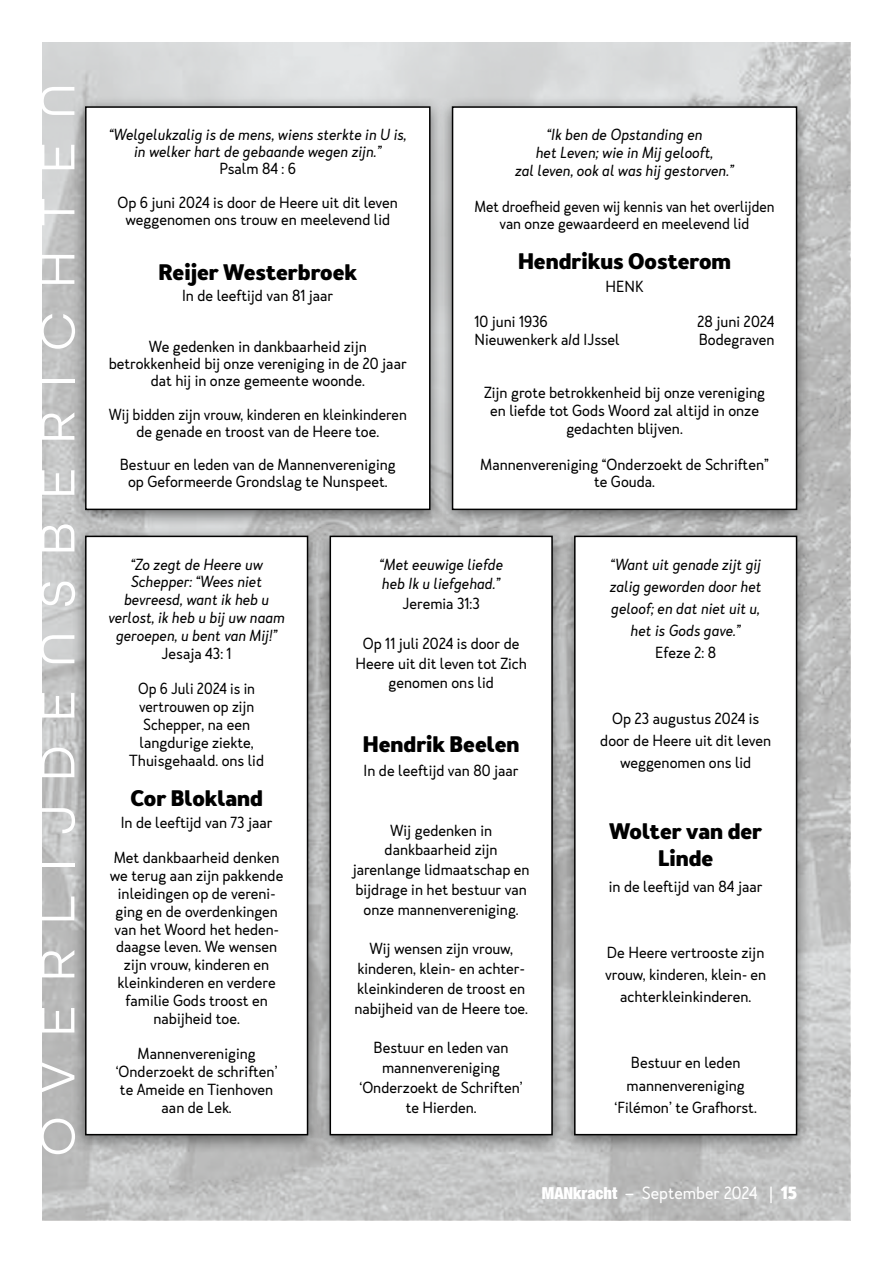
<style>
.page{position:relative;width:893px;height:1263px;background:#fff}
.page>*{position:absolute;margin:0;border:0;box-sizing:border-box;transform-origin:0 0}
.t1{font:51px "All Round Gothic W01";letter-spacing:.485em;color:#fff}
.t2{font:700 21px/26.5px "Merlo Neue";color:#000;text-align:center}
.t3{font:16.5px "Merlo Neue";color:#fff}
.t4{font:900 condensed 16.5px "Helvetica Neue";color:#fff}
.t5{font:15px/17.9px "Merlo Neue";color:#000;text-align:center}
.t6{font:italic 15px/17.9px "Merlo Neue";color:#000;text-align:center}
.t7{font:15px/17.9px "Merlo Neue";color:#000;text-align:center;scale:.96 1}
.s1{font-family:"Helvetica Neue";font-weight:900;font-stretch:condensed}
.s2{font-weight:700}
</style>
<div class="page">
<img style="left:43px;top:43px;width:807px;height:1177px">
<div style="left:71px;top:96px;width:373px;height:432px;background:#000;opacity:.5"></div>
<div style="left:86px;top:107px;width:344px;height:402px;background:#fff"></div>
<div style="left:85px;top:106px;width:346px;height:404px;border:2px solid #000"></div>
<div style="left:437px;top:96px;width:374px;height:432px;background:#000;opacity:.5"></div>
<div style="left:453px;top:107px;width:343px;height:402px;background:#fff"></div>
<div style="left:452px;top:106px;width:345px;height:404px;border:2px solid #000"></div>
<div style="left:71px;top:525px;width:251px;height:628px;background:#000;opacity:.5"></div>
<div style="left:86px;top:536px;width:222px;height:599px;background:#fff"></div>
<div style="left:85px;top:536px;width:223px;height:599px;border:2px solid #000"></div>
<div style="left:315px;top:525px;width:252px;height:628px;background:#000;opacity:.5"></div>
<div style="left:330px;top:536px;width:222px;height:599px;background:#fff"></div>
<div style="left:330px;top:536px;width:223px;height:599px;border:2px solid #000"></div>
<div style="left:560px;top:525px;width:251px;height:628px;background:#000;opacity:.5"></div>
<div style="left:575px;top:536px;width:221px;height:599px;background:#fff"></div>
<div style="left:574px;top:536px;width:223px;height:599px;border:2px solid #000"></div>
<h1 class="t1" style="left:29px;top:1156px;width:1068px;rotate:-90deg">OVERLIJDENSBERICHTEN</h1>
<p class="t6" style="left:109px;top:127px;width:299px;line-height:17px">“Welgelukzalig is de mens, wiens sterkte in U is, in welker hart de gebaande wegen zijn.”</p>
<p class="t5" style="left:220px;top:160px;width:78px">Psalm 84 : 6</p>
<p class="t5" style="left:118px;top:194px;width:282px;line-height:17px">Op 6 juni 2024 is door de Heere uit dit leven weggenomen ons trouw en meelevend lid</p>
<h2 class="t2" style="left:159px;top:260px;width:200px">Reijer Westerbroek</h2>
<p class="t5" style="left:182px;top:287px;width:153px">In de leeftijd van 81 jaar</p>
<p class="t5" style="left:109px;top:338px;width:300px;line-height:17px">We gedenken in dankbaarheid zijn betrokkenheid bij onze vereniging in de 20 jaar dat hij in onze gemeente woonde.</p>
<p class="t5" style="left:109px;top:406px;width:300px;line-height:17px">Wij bidden zijn vrouw, kinderen en kleinkinderen de genade en troost van de Heere toe.</p>
<p class="t5" style="left:120px;top:457px;width:277px;line-height:17px">Bestuur en leden van de Mannenvereniging op Geformeerde Grondslag te Nunspeet.</p>
<p class="t6" style="left:515px;top:126px;width:220px">“Ik ben de Opstanding en<br>het Leven; wie in Mij gelooft,<br>zal leven, ook al was hij gestorven.”</p>
<p class="t7" style="left:475px;top:197px;width:314px">Met droefheid geven wij kennis van het overlijden van onze gewaardeerd en meelevend lid</p>
<h2 class="t2" style="left:518px;top:249px;width:215px">Hendrikus Oosterom</h2>
<p class="t5" style="left:605px;top:277px;width:40px">HENK</p>
<p class="t5" style="left:475px;top:313px;width:75px">10 juni 1936</p>
<p class="t5" style="left:697px;top:313px;width:79px">28 juni 2024</p>
<p class="t5" style="left:475px;top:331px;width:147px">Nieuwenkerk a/d IJssel</p>
<p class="t5" style="left:699px;top:331px;width:77px">Bodegraven</p>
<p class="t5" style="left:484px;top:384px;width:283px">Zijn grote betrokkenheid bij onze vereniging en liefde tot Gods Woord zal altijd in onze gedachten blijven.</p>
<p class="t5" style="left:480px;top:455px;width:290px">Mannenvereniging “Onderzoekt de Schriften” te Gouda.</p>
<p class="t6" style="left:108px;top:555px;width:178px">“Zo zegt de Heere uw<br>Schepper: “Wees niet bevreesd, want ik heb u verlost, ik heb u bij uw naam geroepen, u bent van Mij!”</p>
<p class="t5" style="left:162px;top:644px;width:72px">Jesaja 43: 1</p>
<p class="t5" style="left:129px;top:680px;width:136px">Op 6 Juli 2024 is in vertrouwen op zijn<br>Schepper, na een langdurige ziekte,<br>Thuisgehaald. ons lid</p>
<h2 class="t2" style="left:130px;top:785px;width:134px">Cor Blokland</h2>
<p class="t5" style="left:121px;top:813px;width:153px">In de leeftijd van 73 jaar</p>
<p class="t5" style="left:110px;top:849px;width:175px">Met dankbaarheid denken we terug aan zijn pakkende inleidingen op de vereni&shy;ging en de overdenkingen van het Woord het heden&shy;daagse leven. We wensen zijn vrouw, kinderen en kleinkinderen en verdere familie Gods troost en nabijheid toe.</p>
<p class="t5" style="left:116px;top:1045px;width:163px">Mannenvereniging ‘Onderzoekt de schriften’ te Ameide en Tienhoven aan de Lek.</p>
<p class="t6" style="left:379px;top:554px;width:126px;line-height:19.8px;text-align:left">“Met eeuwige liefde heb Ik u liefgehad.”</p>
<p class="t5" style="left:402px;top:595px;width:79px">Jeremia 31:3</p>
<p class="t5" style="left:355px;top:634px;width:173px;line-height:19.8px">Op 11 juli 2024 is door de<br>Heere uit dit leven tot Zich genomen ons lid</p>
<h2 class="t2" style="left:363px;top:732px;width:158px">Hendrik Beelen</h2>
<p class="t5" style="left:364px;top:762px;width:157px">In de leeftijd van 80 jaar</p>
<p class="t5" style="left:353px;top:820px;width:178px;line-height:19.8px">Wij gedenken in dankbaarheid zijn jarenlange lidmaatschap en bijdrage in het bestuur van onze mannenvereniging.</p>
<p class="t5" style="left:354px;top:939px;width:175px;line-height:19.8px">Wij wensen zijn vrouw, kinderen, klein- en achter&shy;kleinkinderen de troost en nabijheid van de Heere toe.</p>
<p class="t5" style="left:360px;top:1038px;width:165px;line-height:19.8px">Bestuur en leden van mannenvereniging ‘Onderzoekt de Schriften’ te Hierden.</p>
<p class="t6" style="left:610px;top:553px;width:153px;line-height:22px">“Want uit genade zijt gij zalig geworden door het geloof; en dat niet uit u, het is Gods gave.”</p>
<p class="t5" style="left:655px;top:644px;width:63px">Efeze 2: 8</p>
<p class="t5" style="left:600px;top:708px;width:172px;line-height:22px">Op 23 augustus 2024 is door de Heere uit dit leven weggenomen ons lid</p>
<h2 class="t2" style="left:609px;top:819px;width:154px">Wolter van der<br>Linde</h2>
<p class="t5" style="left:609px;top:878px;width:155px">in de leeftijd van 84 jaar</p>
<p class="t5" style="left:605px;top:942px;width:163px;line-height:22px">De Heere vertrooste zijn vrouw, kinderen, klein- en achterkleinkinderen.</p>
<p class="t5" style="left:615px;top:1052px;width:144px;line-height:22px">Bestuur en leden mannenvereniging ‘Filémon’ te Grafhorst.</p>
<p class="t4" style="left:542px;top:1183px;width:12px">MAN</p>
<p class="t3" style="left:573px;top:1182px;width:226px"><span class="s1">kracht</span> – September 2024 | <span class="s2">15</span></p>
</div>
